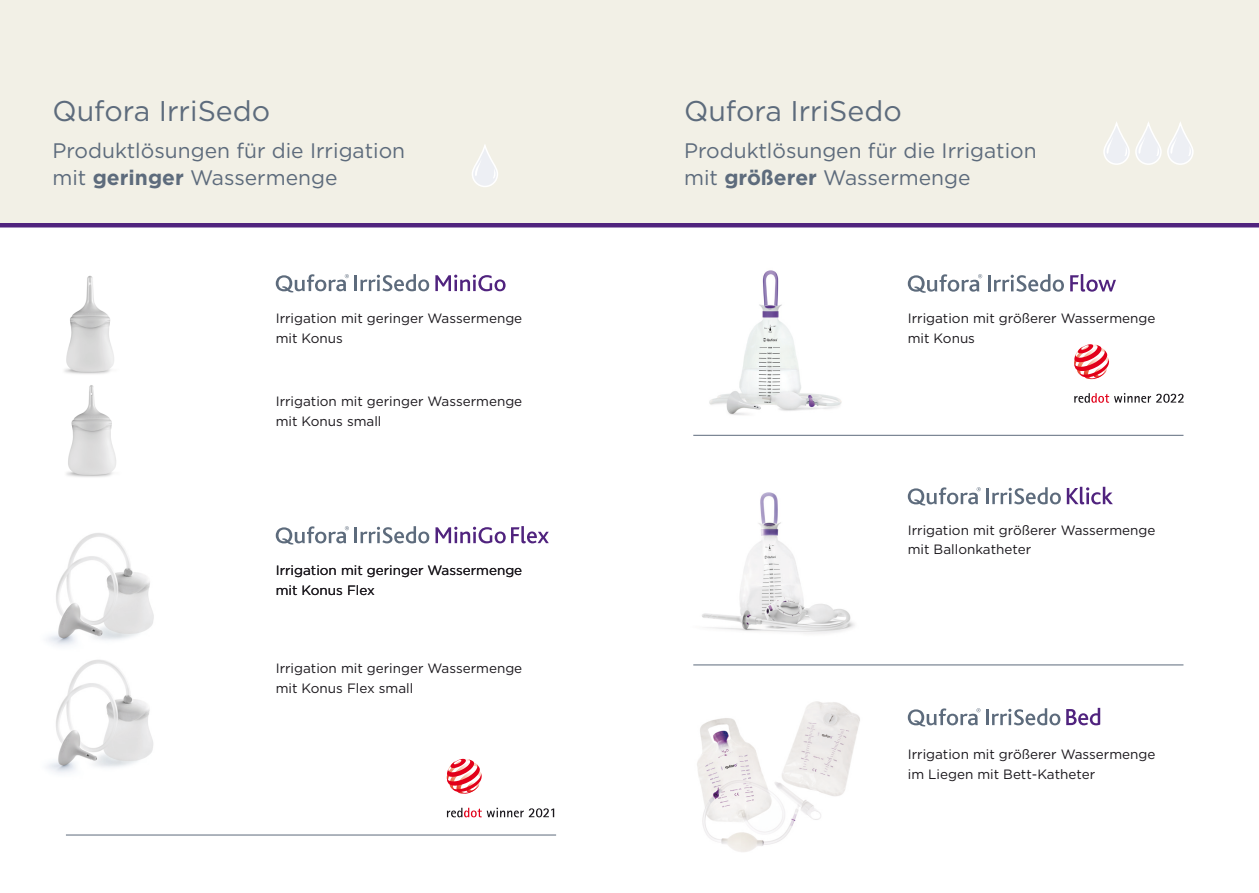
<style>
.page{position:relative;width:1259px;height:893px;background:#fff}
.page>*{position:absolute;margin:0;border:0;box-sizing:border-box;transform-origin:0 0}
.Headline_1{font:28.5px "Gotham";color:#5d6b7c}
.Headline_1-2{font:21px "Gotham";color:#5d6b7c}
.t1{font:13.5px "Gotham";color:#1a171c}
.s1{font-weight:700}
</style>
<div class="page">
<img style="left:47px;top:660px;width:106px;height:113px">
<div style="left:0;top:0;width:1259px;height:223px;background:#f2f0e6"></div>
<img style="left:709px;top:270px;width:133px;height:145px">
<hr style="left:987px;top:275px;width:3px;height:16px;background:#5d6b7c">
<svg style="left:994px;top:274px;width:70px;height:18px"></svg>
<svg style="left:1070px;top:274px;width:46px;height:18px"></svg>
<svg style="left:908px;top:274px;width:74px;height:18px"></svg>
<img style="left:702px;top:492px;width:153px;height:142px">
<svg style="left:908px;top:487px;width:72px;height:18px"></svg>
<svg style="left:986px;top:487px;width:127px;height:17px"></svg>
<img style="left:697px;top:701px;width:163px;height:151px">
<svg style="left:986px;top:708px;width:74px;height:17px"></svg>
<svg style="left:908px;top:708px;width:72px;height:18px"></svg>
<svg style="left:1066px;top:708px;width:34px;height:17px"></svg>
<svg style="left:472px;top:146px;width:25px;height:40px"></svg>
<div style="left:472px;top:145px;width:26px;height:42px;border:2px solid #fff;border-radius:12px"></div>
<svg style="left:475px;top:158px;width:7px;height:19px"></svg>
<svg style="left:492px;top:168px;width:4px;height:11px"></svg>
<svg style="left:1104px;top:123px;width:25px;height:41px"></svg>
<div style="left:1103px;top:123px;width:26px;height:42px;border:2px solid #fff;border-radius:12px"></div>
<svg style="left:1106px;top:136px;width:7px;height:19px"></svg>
<svg style="left:1124px;top:146px;width:3px;height:10px"></svg>
<svg style="left:1136px;top:123px;width:25px;height:41px"></svg>
<div style="left:1135px;top:123px;width:26px;height:42px;border:2px solid #fff;border-radius:12px"></div>
<svg style="left:1138px;top:136px;width:7px;height:19px"></svg>
<svg style="left:1156px;top:146px;width:3px;height:10px"></svg>
<svg style="left:1167px;top:123px;width:25px;height:41px"></svg>
<div style="left:1167px;top:123px;width:26px;height:42px;border:2px solid #fff;border-radius:12px"></div>
<svg style="left:1170px;top:136px;width:7px;height:19px"></svg>
<svg style="left:1188px;top:146px;width:3px;height:10px"></svg>
<hr style="left:0;top:223px;width:1259px;height:4px;background:#50237e">
<img style="left:64px;top:275px;width:50px;height:99px">
<hr style="left:354px;top:275px;width:3px;height:16px;background:#5d6b7c">
<svg style="left:360px;top:274px;width:69px;height:17px"></svg>
<svg style="left:276px;top:274px;width:73px;height:18px"></svg>
<svg style="left:435px;top:275px;width:70px;height:16px"></svg>
<svg style="left:447px;top:808px;width:107px;height:9px"></svg>
<svg style="left:447px;top:759px;width:35px;height:35px"></svg>
<hr style="left:66px;top:835px;width:490px;height:1px;background:#5d6b7c">
<hr style="left:693px;top:665px;width:490px;height:1px;background:#5d6b7c">
<hr style="left:693px;top:435px;width:490px;height:1px;background:#5d6b7c">
<img style="left:48px;top:533px;width:106px;height:113px">
<svg style="left:1074px;top:344px;width:35px;height:35px"></svg>
<svg style="left:1074px;top:393px;width:109px;height:10px"></svg>
<img style="left:66px;top:385px;width:50px;height:92px">
<hr style="left:354px;top:527px;width:3px;height:16px;background:#5d6b7c">
<svg style="left:360px;top:526px;width:69px;height:17px"></svg>
<svg style="left:276px;top:526px;width:73px;height:18px"></svg>
<svg style="left:435px;top:526px;width:114px;height:17px"></svg>
<p class="Headline_1" style="left:53px;top:92px;width:219px">Qufora IrriSedo</p>
<p class="Headline_1-2" style="left:53px;top:137px;width:354px">Produktlösungen für die Irrigation</p>
<p class="Headline_1-2" style="left:53px;top:164px;width:286px">mit <span class="s1">geringer</span> Wassermenge</p>
<p class="t1" style="left:276px;top:310px;width:248px">Irrigation mit geringer Wassermenge</p>
<p class="t1" style="left:276px;top:329px;width:69px">mit Konus</p>
<p class="t1" style="left:276px;top:393px;width:248px">Irrigation mit geringer Wassermenge</p>
<p class="t1" style="left:276px;top:412px;width:107px">mit Konus small</p>
<p class="t1" style="left:276px;top:562px;width:248px">Irrigation mit geringer Wassermenge</p>
<p class="t1" style="left:276px;top:581px;width:101px">mit Konus Flex</p>
<p class="t1" style="left:276px;top:660px;width:248px">Irrigation mit geringer Wassermenge</p>
<p class="t1" style="left:276px;top:679px;width:139px">mit Konus Flex small</p>
<p class="Headline_1" style="left:684px;top:92px;width:219px">Qufora IrriSedo</p>
<p class="Headline_1-2" style="left:684px;top:137px;width:354px">Produktlösungen für die Irrigation</p>
<p class="Headline_1-2" style="left:684px;top:164px;width:288px">mit <span class="s1">größerer</span> Wassermenge</p>
<p class="t1" style="left:908px;top:310px;width:249px">Irrigation mit größerer Wassermenge</p>
<p class="t1" style="left:908px;top:329px;width:69px">mit Konus</p>
<p class="t1" style="left:908px;top:521px;width:249px">Irrigation mit größerer Wassermenge</p>
<p class="t1" style="left:908px;top:541px;width:125px">mit Ballonkatheter</p>
<p class="t1" style="left:908px;top:746px;width:249px">Irrigation mit größerer Wassermenge</p>
<p class="t1" style="left:908px;top:765px;width:189px">im Liegen mit Bett-Katheter</p>
</div>
